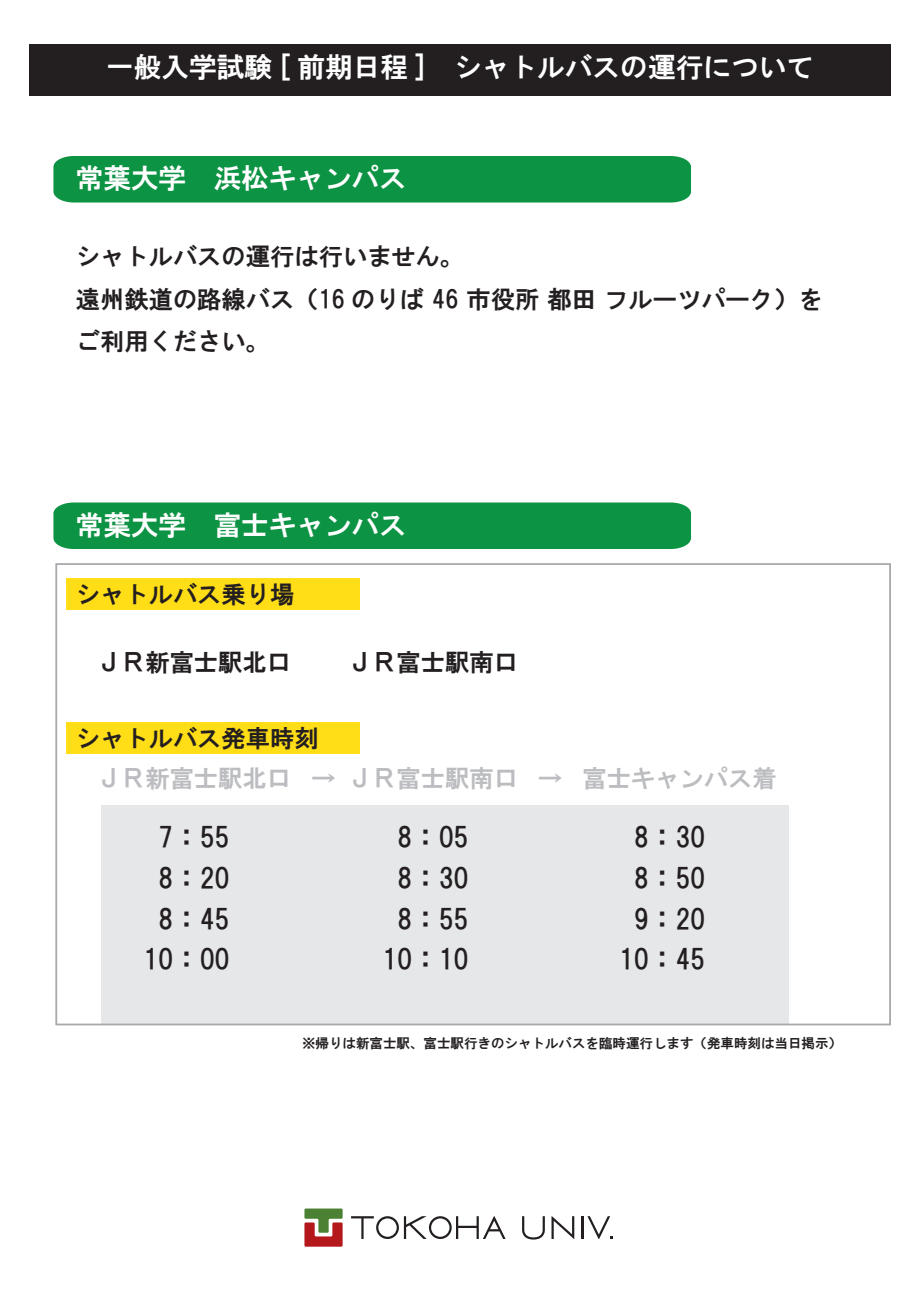
<style>
.page{position:relative;width:919px;height:1289px;background:#fff}
.page>*{position:absolute;margin:0;border:0;box-sizing:border-box;transform-origin:0 0}
.t1{font:27.6px "HGS Gothic E";color:#fff}
.t2{font:27px "HGS Gothic E";color:#231f20}
.t3{font:24.3px/42.5px "HGS Gothic E";color:#231f20}
.t4{font:24.3px "HGS Gothic E";color:#bcbdc0}
.t5{font:13.5px "HGS Gothic E";color:#231f20}
</style>
<div class="page">
<div style="left:30px;top:44px;width:860px;height:52px;background:#231f20"></div>
<div style="left:53px;top:502px;width:638px;height:47px;background:#0d9344"></div>
<div style="left:53px;top:156px;width:638px;height:46px;background:#0d9344"></div>
<div style="left:66px;top:722px;width:293px;height:31px;background:#ffdd17"></div>
<div style="left:66px;top:578px;width:293px;height:31px;background:#ffdd17"></div>
<div style="left:101px;top:804px;width:687px;height:220px;background:#e6e7e9"></div>
<div style="left:55px;top:563px;width:835px;height:462px;border:2px solid #a8a9ad"></div>
<svg style="left:304px;top:1208px;width:38px;height:38px"></svg>
<hr style="left:581px;top:1216px;width:2px;height:22px;background:#231f20">
<svg style="left:522px;top:1216px;width:23px;height:23px"></svg>
<svg style="left:551px;top:1216px;width:23px;height:22px"></svg>
<svg style="left:351px;top:1216px;width:154px;height:22px"></svg>
<svg style="left:587px;top:1216px;width:25px;height:22px"></svg>
<p class="t1" style="left:106px;top:53px;width:709px">一般入学試験 [ 前期日程 ]　シャトルバスの運行について</p>
<p class="t1" style="left:76px;top:164px;width:332px">常葉大学　浜松キャンパス</p>
<p class="t3" style="left:76px;top:235px;width:748px">シャトルバスの運行は行いません。<br>遠州鉄道の路線バス（16 のりば 46 市役所 都田 フルーツパーク）をご利用ください。</p>
<p class="t1" style="left:76px;top:511px;width:332px">常葉大学　富士キャンパス</p>
<p class="t3" style="left:76px;top:573px;width:220px">シャトルバス乗り場</p>
<p class="t3" style="left:97px;top:640px;width:196px">ＪＲ新富士駅北口</p>
<p class="t3" style="left:348px;top:640px;width:171px">ＪＲ富士駅南口</p>
<p class="t3" style="left:76px;top:716px;width:244px">シャトルバス発車時刻</p>
<p class="t4" style="left:311px;top:765px;width:26px">→</p>
<p class="t4" style="left:538px;top:765px;width:240px">→ 富士キャンパス着</p>
<p class="t4" style="left:97px;top:765px;width:196px">ＪＲ新富士駅北口</p>
<p class="t4" style="left:348px;top:765px;width:171px">ＪＲ富士駅南口</p>
<p class="t2" style="left:158px;top:823px;width:72px">7：55</p>
<p class="t2" style="left:397px;top:823px;width:72px">8：05</p>
<p class="t2" style="left:634px;top:823px;width:72px">8：30</p>
<p class="t2" style="left:158px;top:864px;width:72px">8：20</p>
<p class="t2" style="left:397px;top:864px;width:72px">8：30</p>
<p class="t2" style="left:634px;top:864px;width:72px">8：50</p>
<p class="t2" style="left:158px;top:905px;width:72px">8：45</p>
<p class="t2" style="left:397px;top:905px;width:72px">8：55</p>
<p class="t2" style="left:634px;top:905px;width:72px">9：20</p>
<p class="t2" style="left:144px;top:945px;width:87px">10：00</p>
<p class="t2" style="left:382px;top:945px;width:87px">10：10</p>
<p class="t2" style="left:619px;top:945px;width:87px">10：45</p>
<p class="t5" style="left:302px;top:1035px;width:541px">※帰りは新富士駅、富士駅行きのシャトルバスを臨時運行します（発車時刻は当日掲示）</p>
</div>
